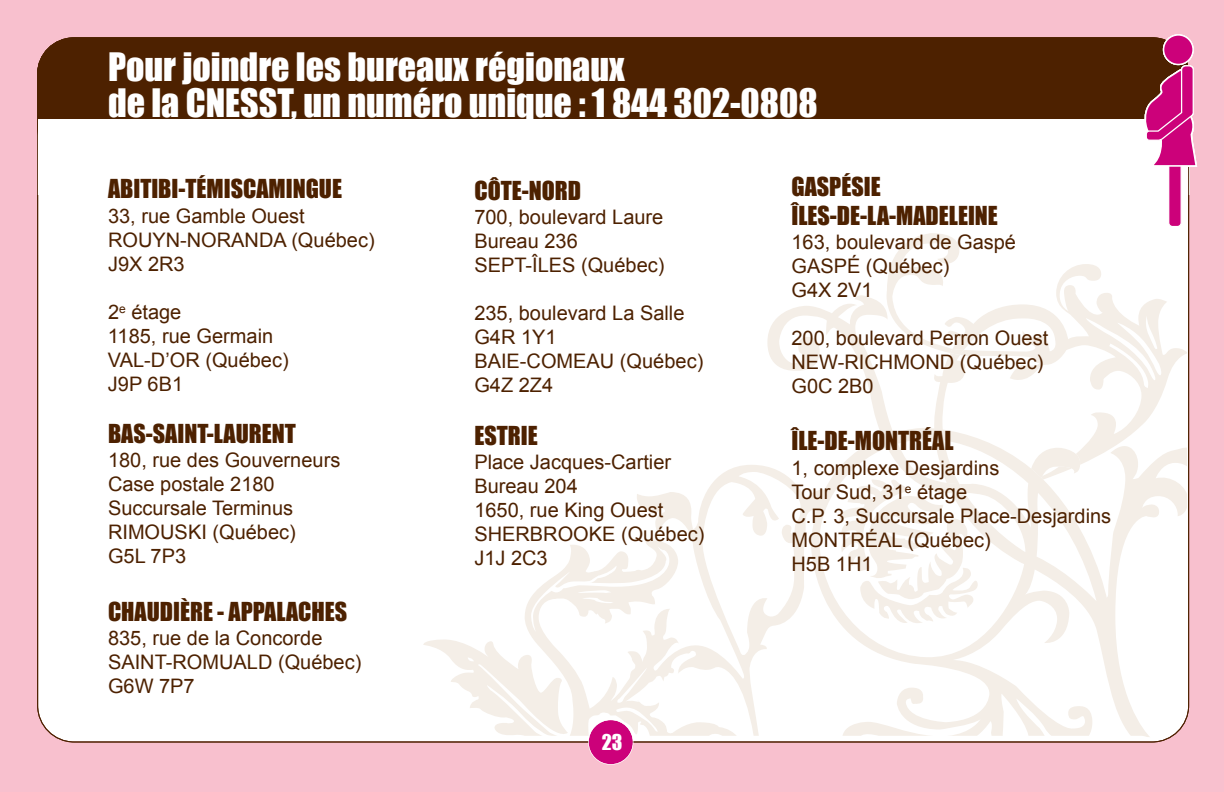
<style>
.page{position:relative;width:1224px;height:792px;background:#f8c0ce}
.page>*{position:absolute;margin:0;border:0;box-sizing:border-box;transform-origin:0 0}
.t1{font:36px/36px "Impact";color:#fff}
.t2{font:24px/28.8px "Impact";color:#4d2100}
.t3{font:20px/24px "Arial";color:#4d2100}
.t4{font:20px "Impact";color:#fff}
</style>
<div class="page">
<div style="left:38px;top:38px;width:1150px;height:704px;background:#fff;border-radius:36px"></div>
<svg style="left:423px;top:639px;width:102px;height:97px"></svg>
<svg style="left:525px;top:233px;width:662px;height:505px"></svg>
<div style="left:37px;top:38px;width:1152px;height:126px;background:#4d2100;border-radius:36px"></div>
<div style="left:38px;top:120px;width:1150px;height:75px;background:#fff"></div>
<div style="left:589px;top:720px;width:44px;height:44px;background:#cc017a;border-radius:50%"></div>
<div style="left:588px;top:720px;width:45px;height:45px;border:1px solid #fff;border-radius:50%"></div>
<div style="left:1169px;top:137px;width:12px;height:90px;background:#cc017a;border-radius:4px"></div>
<div style="left:1168px;top:137px;width:14px;height:90px;border:1px solid #fff;border-radius:4px"></div>
<div style="left:1164px;top:35px;width:29px;height:29px;background:#cc017a;border-radius:50%"></div>
<div style="left:1163px;top:34px;width:31px;height:31px;border:1px solid #fff;border-radius:50%"></div>
<svg style="left:1144px;top:65px;width:53px;height:103px"></svg>
<h1 class="t1" style="left:108px;top:48px;width:711px">Pour joindre les bureaux régionaux<br>de la CNESST, un numéro unique : 1 844 302-0808</h1>
<p class="t2" style="left:108px;top:174px;width:236px">ABITIBI-TÉMISCAMINGUE</p>
<p class="t3" style="left:108px;top:204px;width:268px">33, rue Gamble Ouest<br>ROUYN-NORANDA (Québec)<br>J9X 2R3</p>
<p class="t3" style="left:108px;top:300px;width:182px">2<sup>e</sup> étage<br>1185, rue Germain<br>VAL-D’OR (Québec)<br>J9P 6B1</p>
<p class="t2" style="left:108px;top:419px;width:189px">BAS-SAINT-LAURENT</p>
<p class="t3" style="left:108px;top:449px;width:234px">180, rue des Gouverneurs<br>Case postale 2180<br>Succursale Terminus<br>RIMOUSKI (Québec)<br>G5L 7P3</p>
<p class="t2" style="left:108px;top:597px;width:241px">CHAUDIÈRE - APPALACHES</p>
<p class="t3" style="left:108px;top:626px;width:255px">835, rue de la Concorde<br>SAINT-ROMUALD (Québec)<br>G6W 7P7</p>
<p class="t2" style="left:474px;top:176px;width:108px">CÔTE-NORD</p>
<p class="t3" style="left:474px;top:205px;width:192px">700, boulevard Laure<br>Bureau 236<br>SEPT-ÎLES (Québec)</p>
<p class="t3" style="left:474px;top:301px;width:230px">235, boulevard La Salle<br>G4R 1Y1<br>BAIE-COMEAU (Québec)<br>G4Z 2Z4</p>
<p class="t2" style="left:474px;top:421px;width:65px">ESTRIE</p>
<p class="t3" style="left:474px;top:450px;width:232px">Place Jacques-Cartier<br>Bureau 204<br>1650, rue King Ouest<br>SHERBROOKE (Québec)<br>J1J 2C3</p>
<p class="t4" style="left:602px;top:730px;width:22px">23</p>
<p class="t2" style="left:792px;top:172px;width:208px">GASPÉSIE<br>ÎLES-DE-LA-MADELEINE</p>
<p class="t3" style="left:792px;top:230px;width:226px">163, boulevard de Gaspé<br>GASPÉ (Québec)<br>G4X 2V1</p>
<p class="t3" style="left:792px;top:326px;width:258px">200, boulevard Perron Ouest<br>NEW-RICHMOND (Québec)<br>G0C 2B0</p>
<p class="t2" style="left:792px;top:426px;width:163px">ÎLE-DE-MONTRÉAL</p>
<p class="t3" style="left:792px;top:456px;width:321px">1, complexe Desjardins<br>Tour Sud, 31<sup>e</sup> étage<br>C.P. 3, Succursale Place-Desjardins<br>MONTRÉAL (Québec)<br>H5B 1H1</p>
</div>
